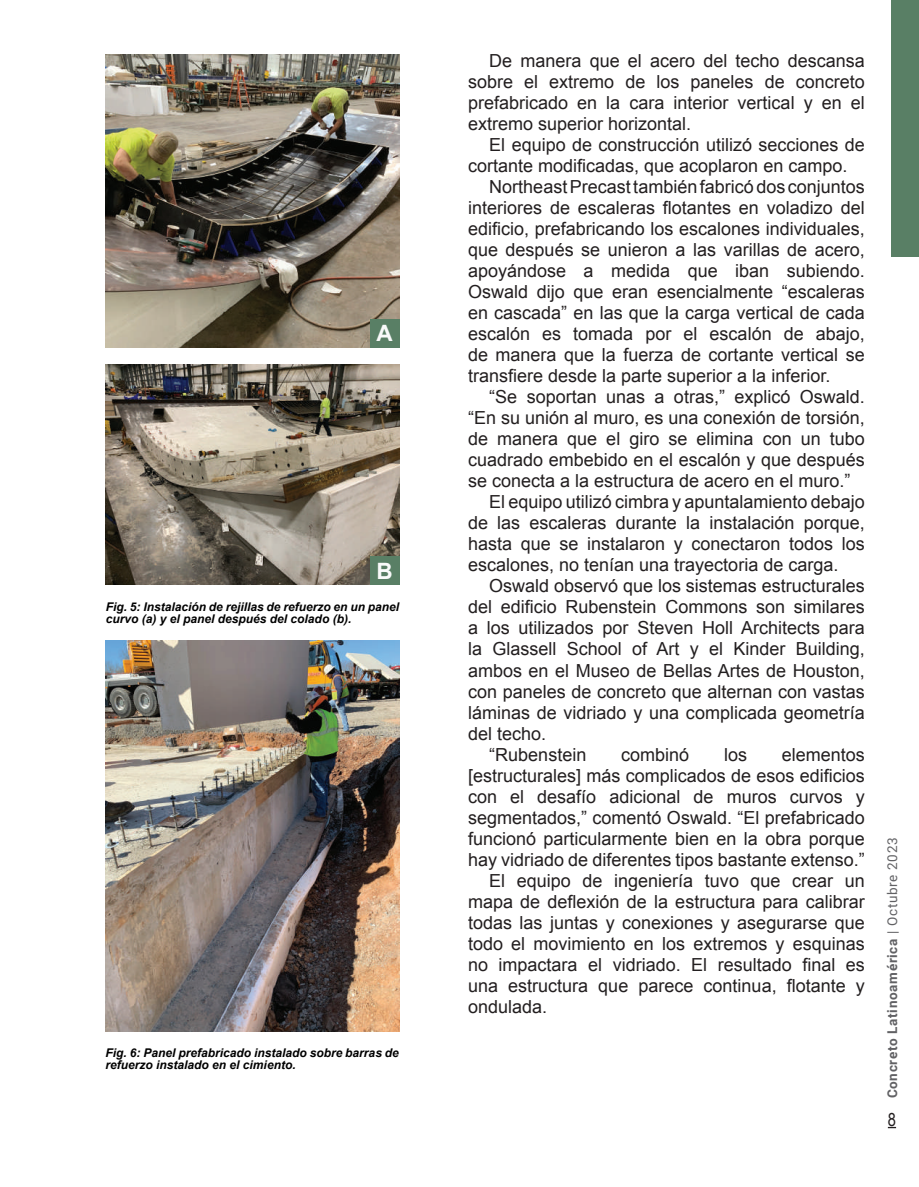
<style>
.page{position:relative;width:919px;height:1187px;background:#fff}
.page>*{position:absolute;margin:0;border:0;box-sizing:border-box;transform-origin:0 0}
.t1{font:700 22.5px "Arial";color:#f9fafa}
.t2{font:18px/21px "Arial";color:#231f20;text-align:justify}
.t3{font:18px "Arial Narrow";color:#231f20}
.t4{font:700 13.5px "Roboto";letter-spacing:.05em;color:#616164}
.t5{font:italic 700 12px/12px "Arial";color:#000001}
.s1{font-weight:400}
</style>
<div class="page">
<svg style="left:887px;top:1126px;width:9px;height:2px"></svg>
<div style="left:891px;top:0;width:27px;height:256px;background:#597f65"></div>
<img style="left:106px;top:54px;width:293px;height:293px">
<img style="left:106px;top:365px;width:293px;height:220px">
<img style="left:106px;top:640px;width:293px;height:391px">
<div style="left:370px;top:319px;width:29px;height:28px;background:#597f65"></div>
<div style="left:370px;top:556px;width:29px;height:29px;background:#597f65"></div>
<p class="t1" style="left:376px;top:319px;width:18px">A</p>
<p class="t1" style="left:376px;top:556px;width:18px">B</p>
<p class="t5" style="left:106px;top:601px;width:295px">Fig. 5: Instalación de rejillas de refuerzo en un panel curvo (a) y el panel después del colado (b).</p>
<p class="t5" style="left:105px;top:1047px;width:295px">Fig. 6: Panel prefabricado instalado sobre barras de refuerzo instalado en el cimiento.</p>
<p class="t2" style="left:468px;top:50px;width:398px;text-indent:21px">De manera que el acero del techo descansa sobre el extremo de los paneles de concreto prefabricado en la cara interior vertical y en el extremo superior horizontal.</p>
<p class="t2" style="left:489px;top:134px;width:377px">El equipo de construcción utilizó secciones de</p>
<p class="t2" style="left:468px;top:155px;width:381px">cortante modificadas, que acoplaron en campo.</p>
<p class="t2" style="left:489px;top:176px;width:377px">Northeast Precast también fabricó dos conjuntos</p>
<p class="t2" style="left:468px;top:197px;width:398px">interiores de escaleras flotantes en voladizo del</p>
<p class="t2" style="left:468px;top:218px;width:398px">edificio, prefabricando los escalones individuales,</p>
<p class="t2" style="left:468px;top:239px;width:398px">que después se unieron a las varillas de acero,</p>
<p class="t2" style="left:468px;top:260px;width:398px">apoyándose a medida que iban subiendo.</p>
<p class="t2" style="left:468px;top:281px;width:398px">Oswald dijo que eran esencialmente “escaleras</p>
<p class="t2" style="left:468px;top:302px;width:398px">en cascada” en las que la carga vertical de cada</p>
<p class="t2" style="left:468px;top:323px;width:398px">escalón es tomada por el escalón de abajo,</p>
<p class="t2" style="left:468px;top:344px;width:398px">de manera que la fuerza de cortante vertical se</p>
<p class="t2" style="left:468px;top:365px;width:364px">transfiere desde la parte superior a la inferior.</p>
<p class="t2" style="left:489px;top:386px;width:377px">“Se soportan unas a otras,” explicó Oswald.</p>
<p class="t2" style="left:468px;top:407px;width:398px">“En su unión al muro, es una conexión de torsión,</p>
<p class="t2" style="left:468px;top:428px;width:398px">de manera que el giro se elimina con un tubo</p>
<p class="t2" style="left:468px;top:449px;width:398px">cuadrado embebido en el escalón y que después</p>
<p class="t2" style="left:468px;top:470px;width:384px">se conecta a la estructura de acero en el muro.”</p>
<p class="t2" style="left:489px;top:491px;width:377px">El equipo utilizó cimbra y apuntalamiento debajo</p>
<p class="t2" style="left:468px;top:512px;width:398px">de las escaleras durante la instalación porque,</p>
<p class="t2" style="left:468px;top:533px;width:398px">hasta que se instalaron y conectaron todos los</p>
<p class="t2" style="left:468px;top:554px;width:372px">escalones, no tenían una trayectoria de carga.</p>
<p class="t2" style="left:489px;top:575px;width:377px">Oswald observó que los sistemas estructurales</p>
<p class="t2" style="left:468px;top:596px;width:398px">del edificio Rubenstein Commons son similares</p>
<p class="t2" style="left:468px;top:617px;width:398px">a los utilizados por Steven Holl Architects para</p>
<p class="t2" style="left:468px;top:638px;width:398px">la Glassell School of Art y el Kinder Building,</p>
<p class="t2" style="left:468px;top:659px;width:398px">ambos en el Museo de Bellas Artes de Houston,</p>
<p class="t2" style="left:468px;top:680px;width:398px">con paneles de concreto que alternan con vastas</p>
<p class="t2" style="left:468px;top:701px;width:398px">láminas de vidriado y una complicada geometría</p>
<p class="t2" style="left:468px;top:722px;width:80px">del techo.</p>
<p class="t2" style="left:489px;top:743px;width:99px">“Rubenstein</p>
<p class="t2" style="left:621px;top:743px;width:70px">combinó</p>
<p class="t2" style="left:724px;top:743px;width:25px">los</p>
<p class="t2" style="left:781px;top:743px;width:85px">elementos</p>
<p class="t2" style="left:468px;top:764px;width:398px">[estructurales] más complicados de esos edificios</p>
<p class="t2" style="left:468px;top:785px;width:398px">con el desafío adicional de muros curvos y</p>
<p class="t2" style="left:468px;top:806px;width:398px">segmentados,” comentó Oswald. “El prefabricado</p>
<p class="t2" style="left:468px;top:827px;width:398px">funcionó particularmente bien en la obra porque</p>
<p class="t2" style="left:468px;top:848px;width:398px">hay vidriado de diferentes tipos bastante extenso.”</p>
<p class="t2" style="left:489px;top:869px;width:377px">El equipo de ingeniería tuvo que crear un</p>
<p class="t2" style="left:468px;top:890px;width:398px">mapa de deflexión de la estructura para calibrar</p>
<p class="t2" style="left:468px;top:911px;width:398px">todas las juntas y conexiones y asegurarse que</p>
<p class="t2" style="left:468px;top:932px;width:398px">todo el movimiento en los extremos y esquinas</p>
<p class="t2" style="left:468px;top:953px;width:398px">no impactara el vidriado. El resultado final es</p>
<p class="t2" style="left:468px;top:974px;width:398px">una estructura que parece continua, flotante y</p>
<p class="t2" style="left:468px;top:995px;width:81px">ondulada.</p>
<p class="t4" style="left:882px;top:1098px;width:262px;rotate:-90deg">Concreto Latinoamérica <span class="s1">| Octubre 2023</span></p>
<p class="t3" style="left:887px;top:1105px;width:10px">8</p>
</div>
